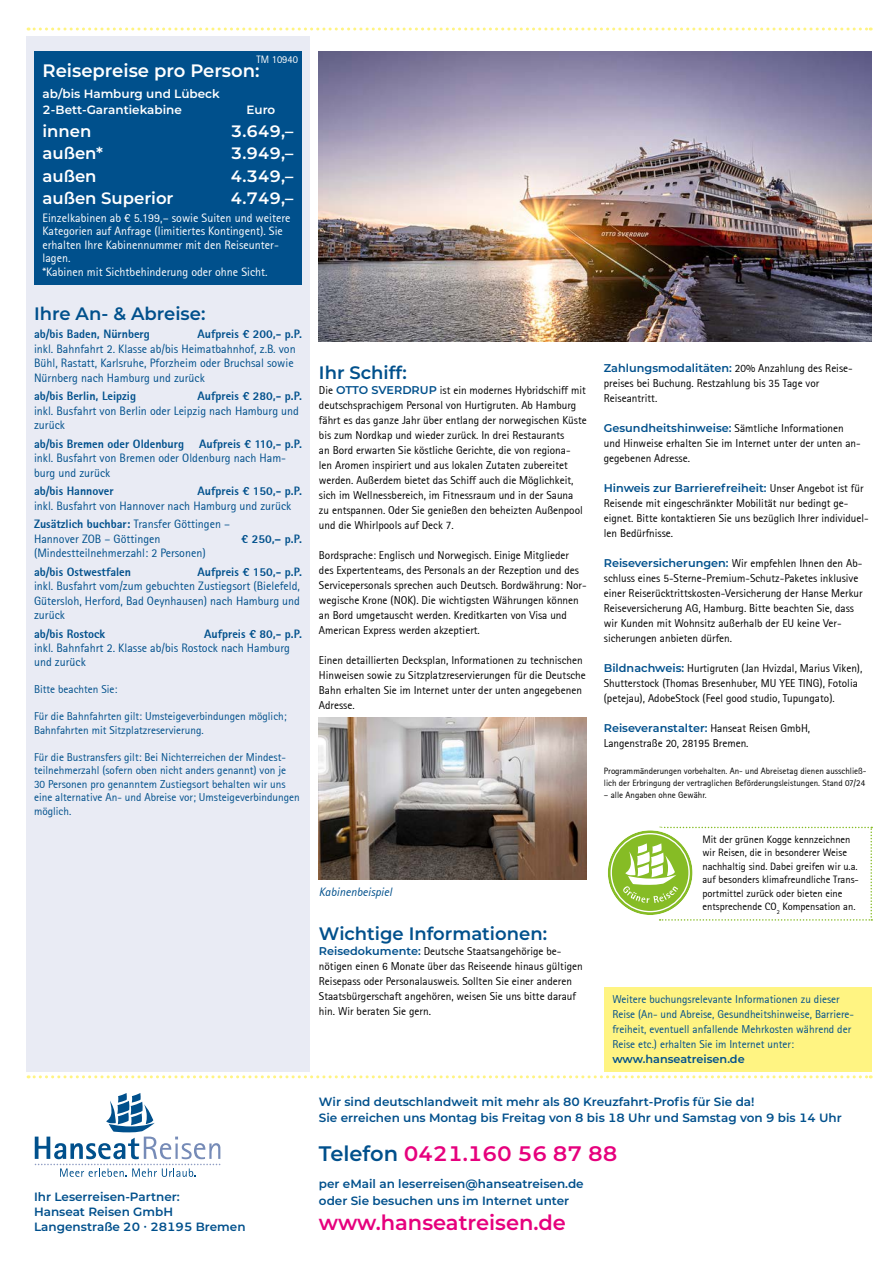
<style>
.page{position:relative;width:893px;height:1263px;background:#fff}
.page>*{position:absolute;margin:0;border:0;box-sizing:border-box;transform-origin:0 0}
.t1{font:600 21px "Montserrat";color:#e6007d}
.t2{font:600 18px "Montserrat";color:#00508c}
.t3{font:600 18px "Montserrat";color:#fff}
.t4{font:600 16.5px "Montserrat";color:#fff}
.t5{font:12px/14.4px "Rotis Sans Serif";color:#00508c}
.t6{font:600 12px/15px "Montserrat";color:#00508c}
.t7{font:800 12px "Rotis Sans Serif";color:#00508c}
.t8{font:12px/13.5px "Rotis Sans Serif";color:#fff}
.t9{font:600 12px/16.5px "Montserrat";color:#fff}
.t10{font:italic 12px "Rotis Sans Serif";color:#00508c}
.t11{font:11.25px/15px "Rotis Sans Serif";color:#000}
.t12{font:11.25px/13.5px "Rotis Sans Serif";color:#00508c}
.t13{font:600 11.25px "Montserrat";color:#00508c}
.t14{font:10.5px/13.5px "Rotis Sans Serif";color:#000}
.t15{font:10.5px "Rotis Sans Serif";color:#fff}
.t16{font:9px/12px "Rotis Sans Serif";color:#000}
.s1{font-weight:800}
.s2{font-family:"Montserrat";font-weight:600;color:#00508c}
.s3{font-family:"Rotis Sans Serif";font-weight:400;color:#000}
.s4{color:#00508c}
</style>
<div class="page">
<svg style="left:28px;top:28px;width:843px;height:3px"></svg>
<svg style="left:35px;top:1093px;width:185px;height:84px"></svg>
<svg style="left:28px;top:1075px;width:843px;height:3px"></svg>
<div style="left:604px;top:986px;width:268px;height:85px;background:#fff482"></div>
<div style="left:27px;top:36px;width:283px;height:1035px;background:#e9ebf4"></div>
<img style="left:319px;top:51px;width:553px;height:291px">
<div style="left:34px;top:51px;width:268px;height:233px;background:#00508c"></div>
<img style="left:319px;top:718px;width:268px;height:162px">
<svg style="left:608px;top:827px;width:264px;height:94px"></svg>
<p class="t15" style="left:256px;top:53px;width:43px">TM 10940</p>
<h2 class="t3" style="left:43px;top:58px;width:219px">Reisepreise pro Person:</h2>
<p class="t9" style="left:43px;top:85px;width:179px">ab/bis Hamburg und Lübeck<br>2-Bett-Garantiekabine</p>
<p class="t9" style="left:247px;top:101px;width:30px">Euro</p>
<h3 class="t4" style="left:43px;top:119px;width:51px">innen</h3>
<h3 class="t4" style="left:231px;top:119px;width:64px">3.649,–</h3>
<h3 class="t4" style="left:43px;top:142px;width:62px">außen*</h3>
<h3 class="t4" style="left:231px;top:142px;width:64px">3.949,–</h3>
<h3 class="t4" style="left:43px;top:164px;width:56px">außen</h3>
<h3 class="t4" style="left:231px;top:164px;width:64px">4.349,–</h3>
<h3 class="t4" style="left:43px;top:187px;width:133px">außen Superior</h3>
<h3 class="t4" style="left:231px;top:187px;width:64px">4.749,–</h3>
<p class="t8" style="left:43px;top:211px;width:249px">Einzelkabinen ab € 5.199,– sowie Suiten und weitere Kategorien auf Anfrage (limitiertes Kontingent). Sie erhalten Ihre Kabinennummer mit den Reiseunter&shy;lagen.<br>*Kabinen mit Sichtbehinderung oder ohne Sicht.</p>
<h2 class="t2" style="left:34px;top:301px;width:173px">Ihre An- &amp; Abreise:</h2>
<p class="t7" style="left:34px;top:327px;width:117px">ab/bis Baden, Nürnberg</p>
<p class="t7" style="left:197px;top:327px;width:106px">Aufpreis € 200,- p.P.</p>
<p class="t5" style="left:34px;top:341px;width:263px">inkl. Bahnfahrt 2. Klasse ab/bis Heimatbahnhof, z.B. von<br>Bühl, Rastatt, Karlsruhe, Pforzheim oder Bruchsal sowie<br>Nürnberg nach Hamburg und zurück</p>
<p class="t7" style="left:34px;top:389px;width:103px">ab/bis Berlin, Leipzig</p>
<p class="t7" style="left:197px;top:389px;width:106px">Aufpreis € 280,- p.P.</p>
<p class="t5" style="left:34px;top:403px;width:267px">inkl. Busfahrt von Berlin oder Leipzig nach Hamburg und zurück</p>
<p class="t7" style="left:34px;top:436px;width:152px">ab/bis Bremen oder Oldenburg</p>
<p class="t7" style="left:199px;top:436px;width:104px">Aufpreis € 110,- p.P.</p>
<p class="t5" style="left:34px;top:451px;width:254px">inkl. Busfahrt von Bremen oder Oldenburg nach Ham&shy;burg und zurück</p>
<p class="t7" style="left:34px;top:483px;width:81px">ab/bis Hannover</p>
<p class="t7" style="left:197px;top:483px;width:106px">Aufpreis € 150,- p.P.</p>
<p class="t5" style="left:34px;top:496px;width:259px;line-height:18.6px">inkl. Busfahrt von Hannover nach Hamburg und zurück<br><span class="s1">Zusätzlich buchbar:</span> Transfer Göttingen –</p>
<p class="t5" style="left:34px;top:531px;width:128px">Hannover ZOB – Göttingen</p>
<p class="t7" style="left:241px;top:531px;width:62px">€ 250,– p.P.</p>
<p class="t5" style="left:34px;top:546px;width:173px">(Mindestteilnehmerzahl: 2 Personen)</p>
<p class="t7" style="left:34px;top:564px;width:99px">ab/bis Ostwestfalen</p>
<p class="t7" style="left:197px;top:564px;width:106px">Aufpreis € 150,- p.P.</p>
<p class="t5" style="left:34px;top:579px;width:267px;text-align:justify">inkl. Busfahrt vom/zum gebuchten Zustiegsort (Bielefeld, Gütersloh, Herford, Bad Oeynhausen) nach Hamburg und zurück</p>
<p class="t7" style="left:34px;top:626px;width:73px">ab/bis Rostock</p>
<p class="t7" style="left:204px;top:626px;width:99px">Aufpreis € 80,- p.P.</p>
<p class="t5" style="left:34px;top:641px;width:257px">inkl. Bahnfahrt 2. Klasse ab/bis Rostock nach Hamburg und zurück</p>
<p class="t12" style="left:34px;top:683px;width:85px">Bitte beachten Sie:</p>
<p class="t12" style="left:34px;top:710px;width:254px">Für die Bahnfahrten gilt: Umsteigeverbindungen möglich;<br>Bahnfahrten mit Sitzplatzreservierung.</p>
<p class="t12" style="left:34px;top:750px;width:267px">Für die Bustransfers gilt: Bei Nichterreichen der Mindest&shy;teilnehmerzahl (sofern oben nicht anders genannt) von je 30 Personen pro genanntem Zustiegsort behalten wir uns eine alternative An- und Abreise vor; Umsteigeverbindungen möglich.</p>
<p class="t6" style="left:34px;top:1189px;width:213px">Ihr Leserreisen-Partner:<br>Hanseat Reisen GmbH<br>Langenstraße 20 ∙ 28195 Bremen</p>
<h2 class="t2" style="left:319px;top:360px;width:89px">Ihr Schiff:</h2>
<p class="t11" style="left:319px;top:382px;width:269px">Die <span class="s2">OTTO SVERDRUP</span> ist ein modernes Hybridschiff mit deutschsprachigem Personal von Hurtigruten. Ab Hamburg fährt es das ganze Jahr über entlang der norwegischen Küste bis zum Nordkap und wieder zurück. In drei Restaurants<br>an Bord erwarten Sie köstliche Gerichte, die von regiona&shy;len Aromen inspiriert und aus lokalen Zutaten zubereitet werden. Außerdem bietet das Schiff auch die Möglichkeit, sich im Wellnessbereich, im Fitnessraum und in der Sauna<br>zu entspannen. Oder Sie genießen den beheizten Außenpool und die Whirlpools auf Deck 7.</p>
<p class="t11" style="left:319px;top:547px;width:269px">Bordsprache: Englisch und Norwegisch. Einige Mitglieder<br>des Expertenteams, des Personals an der Rezeption und des Servicepersonals sprechen auch Deutsch. Bordwährung: Nor&shy;wegische Krone (NOK). Die wichtigsten Währungen können an Bord umgetauscht werden. Kreditkarten von Visa und American Express werden akzeptiert.</p>
<p class="t11" style="left:319px;top:652px;width:268px">Einen detaillierten Decksplan, Informationen zu technischen Hinweisen sowie zu Sitzplatzreservierungen für die Deutsche Bahn erhalten Sie im Internet unter der unten angegebenen Adresse.</p>
<p class="t10" style="left:319px;top:884px;width:75px">Kabinenbeispiel</p>
<h2 class="t2" style="left:319px;top:921px;width:230px">Wichtige Informationen:</h2>
<p class="t11" style="left:319px;top:943px;width:265px"><span class="s2">Reisedokumente:</span> Deutsche Staatsangehörige be&shy;nötigen einen 6 Monate über das Reiseende hinaus gültigen Reisepass oder Personalausweis. Sollten Sie einer anderen Staatsbürgerschaft angehören, weisen Sie uns bitte darauf hin. Wir beraten Sie gern.</p>
<p class="t11" style="left:604px;top:361px;width:250px"><span class="s2">Zahlungsmodalitäten:</span> 20% Anzahlung des Reise&shy;preises bei Buchung. Restzahlung bis 35 Tage vor<br>Reiseantritt.</p>
<p class="t11" style="left:604px;top:421px;width:258px"><span class="s2">Gesundheitshinweise:</span> Sämtliche Informationen und Hinweise erhalten Sie im Internet unter der unten an&shy;gegebenen Adresse.</p>
<p class="t13" style="left:604px;top:480px;width:261px">Hinweis zur Barrierefreiheit: <span class="s3">Unser Angebot ist für</span></p>
<p class="t11" style="left:604px;top:496px;width:266px">Reisende mit eingeschränkter Mobilität nur bedingt ge&shy;eignet. Bitte kontaktieren Sie uns bezüglich Ihrer individuel&shy;len Bedürfnisse.</p>
<p class="t11" style="left:604px;top:556px;width:260px"><span class="s2">Reiseversicherungen:</span> Wir empfehlen Ihnen den Ab&shy;schluss eines 5-Sterne-Premium-Schutz-Paketes inklusive einer Reiserücktrittskosten-Versicherung der Hanse Merkur Reiseversicherung AG, Hamburg. Bitte beachten Sie, dass wir Kunden mit Wohnsitz außerhalb der EU keine Ver&shy;sicherungen anbieten dürfen.</p>
<p class="t11" style="left:604px;top:661px;width:260px"><span class="s2">Bildnachweis:</span> Hurtigruten (Jan Hvizdal, Marius Viken),<br>Shutterstock (Thomas Bresenhuber, MU YEE TING), Fotolia (petejau), AdobeStock (Feel good studio, Tupungato).</p>
<p class="t13" style="left:604px;top:720px;width:208px">Reiseveranstalter: <span class="s3">Hanseat Reisen GmbH,</span></p>
<p class="t11" style="left:604px;top:736px;width:146px">Langenstraße 20, 28195 Bremen.</p>
<p class="t16" style="left:604px;top:765px;width:264px">Programmänderungen vorbehalten. An- und Abreisetag dienen ausschließ&shy;lich der Erbringung der vertraglichen Beförderungsleistungen. Stand 07/24</p>
<p class="t16" style="left:604px;top:789px;width:104px">– alle Angaben ohne Gewähr.</p>
<p class="t14" style="left:702px;top:832px;width:158px">Mit der grünen Kogge kennzeichnen wir Reisen, die in besonderer Weise nachhaltig sind. Dabei greifen wir u.a. auf besonders klimafreundliche Trans&shy;portmittel zurück oder bieten eine entsprechende CO<sub>2</sub> Kompensation an.</p>
<p class="t12" style="left:612px;top:991px;width:243px;line-height:15px">Weitere buchungsrelevante Informationen zu dieser Reise (An- und Abreise, Gesundheitshinweise, Barriere&shy;freiheit, eventuell anfallende Mehrkosten während der Reise etc.) erhalten Sie im Internet unter:</p>
<p class="t13" style="left:612px;top:1051px;width:134px">www.hanseatreisen.de</p>
<p class="t6" style="left:319px;top:1092px;width:524px;line-height:16.5px">Wir sind deutschlandweit mit mehr als 80 Kreuzfahrt-Profis für Sie da!<br>Sie erreichen uns Montag bis Freitag von 8 bis 18 Uhr und Samstag von 9 bis 14 Uhr</p>
<h1 class="t1" style="left:319px;top:1139px;width:300px"><span class="s4">Telefon</span> 0421.160 56 87 88</h1>
<p class="t6" style="left:319px;top:1175px;width:266px;line-height:16.5px">per eMail an leserreisen@hanseatreisen.de oder Sie besuchen uns im Internet unter</p>
<h1 class="t1" style="left:319px;top:1208px;width:249px">www.hanseatreisen.de</h1>
</div>
